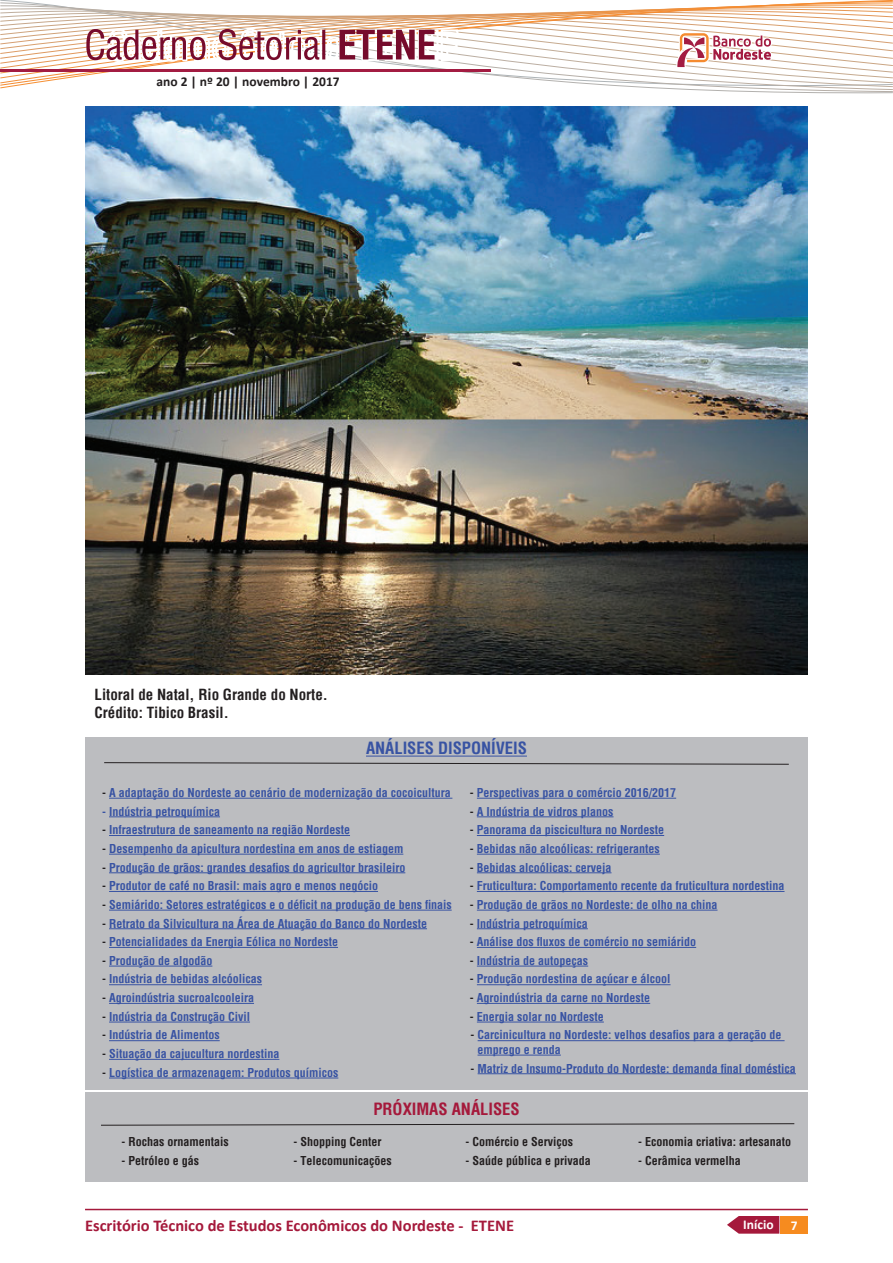
<style>
.page{position:relative;width:893px;height:1263px;background:#fff}
.page>*{position:absolute;margin:0;border:0;box-sizing:border-box;transform-origin:0 0}
.t1{font:700 16.5px "Calibri";color:#a5193b}
.t2{font:700 condensed 16.5px "Helvetica";color:#3853a3}
.t3{font:700 condensed 16.5px "Helvetica";color:#a5193b}
.t4{font:700 condensed 15px/18px "Helvetica";color:#231f20}
.t5{font:700 13.5px "Calibri";color:#231f20}
.t6{font:700 13.5px "Calibri";color:#fff}
.t7{font:700 condensed 12px/14.4px "Helvetica";color:#3853a3}
.t8{font:700 condensed 12px "Helvetica";color:#231f20}
.s1{color:#231f20}
</style>
<div class="page">
<div style="left:781px;top:1216px;width:27px;height:17px;background:#f68b1f"></div>
<hr style="left:85px;top:1209px;width:723px;height:1px;background:#a5193b">
<svg style="left:727px;top:1216px;width:52px;height:17px"></svg>
<svg style="left:0;top:0;width:893px;height:94px"></svg>
<hr style="left:0;top:70px;width:490px;height:2px;background:#a31c42">
<div style="left:85px;top:738px;width:723px;height:352px;background:#bcbdc0"></div>
<div style="left:85px;top:1092px;width:723px;height:90px;background:#bcbdc0"></div>
<hr style="left:109px;top:798px;width:343px;height:1px;background:#3853a3">
<hr style="left:109px;top:816px;width:111px;height:1px;background:#3853a3">
<hr style="left:109px;top:835px;width:241px;height:1px;background:#3853a3">
<hr style="left:109px;top:854px;width:294px;height:1px;background:#3853a3">
<hr style="left:109px;top:872px;width:296px;height:1px;background:#3853a3">
<hr style="left:109px;top:891px;width:269px;height:1px;background:#3853a3">
<hr style="left:109px;top:910px;width:343px;height:1px;background:#3853a3">
<hr style="left:109px;top:928px;width:318px;height:1px;background:#3853a3">
<hr style="left:109px;top:947px;width:229px;height:1px;background:#3853a3">
<hr style="left:109px;top:966px;width:103px;height:1px;background:#3853a3">
<hr style="left:109px;top:984px;width:153px;height:1px;background:#3853a3">
<hr style="left:109px;top:1003px;width:145px;height:1px;background:#3853a3">
<hr style="left:109px;top:1022px;width:141px;height:1px;background:#3853a3">
<hr style="left:109px;top:1040px;width:111px;height:1px;background:#3853a3">
<hr style="left:109px;top:1059px;width:170px;height:1px;background:#3853a3">
<hr style="left:109px;top:1078px;width:229px;height:1px;background:#3853a3">
<hr style="left:477px;top:798px;width:199px;height:1px;background:#3853a3">
<hr style="left:477px;top:816px;width:136px;height:1px;background:#3853a3">
<hr style="left:477px;top:835px;width:187px;height:1px;background:#3853a3">
<hr style="left:477px;top:854px;width:183px;height:1px;background:#3853a3">
<hr style="left:477px;top:872px;width:134px;height:1px;background:#3853a3">
<hr style="left:477px;top:891px;width:307px;height:1px;background:#3853a3">
<hr style="left:477px;top:910px;width:240px;height:1px;background:#3853a3">
<hr style="left:477px;top:928px;width:111px;height:1px;background:#3853a3">
<hr style="left:477px;top:947px;width:219px;height:1px;background:#3853a3">
<hr style="left:477px;top:966px;width:111px;height:1px;background:#3853a3">
<hr style="left:477px;top:984px;width:193px;height:1px;background:#3853a3">
<hr style="left:477px;top:1003px;width:173px;height:1px;background:#3853a3">
<hr style="left:477px;top:1022px;width:127px;height:1px;background:#3853a3">
<hr style="left:478px;top:1040px;width:307px;height:1px;background:#3853a3">
<hr style="left:477px;top:1055px;width:84px;height:1px;background:#3853a3">
<hr style="left:478px;top:1073px;width:318px;height:1px;background:#3853a3">
<hr style="left:366px;top:756px;width:161px;height:1px;background:#3853a3">
<svg style="left:101px;top:1123px;width:694px;height:2px"></svg>
<svg style="left:104px;top:762px;width:685px;height:3px"></svg>
<img style="left:85px;top:106px;width:723px;height:568px">
<p class="t5" style="left:156px;top:73px;width:185px">ano 2 | nº 20 | novembro | 2017</p>
<p class="t4" style="left:95px;top:686px;width:235px">Litoral de Natal, Rio Grande do Norte.<br>Crédito: Tibico Brasil.</p>
<h1 class="t2" style="left:366px;top:737px;width:162px">ANÁLISES DISPONÍVEIS</h1>
<p class="t7" style="left:102px;top:785px;width:350px"><span class="s1">-</span> A adaptação do Nordeste ao cenário de modernização da cocoicultura</p>
<p class="t7" style="left:102px;top:804px;width:119px">- Indústria petroquímica</p>
<p class="t7" style="left:102px;top:823px;width:249px"><span class="s1">-</span> Infraestrutura de saneamento na região Nordeste</p>
<p class="t7" style="left:102px;top:841px;width:303px"><span class="s1">-</span> Desempenho da apicultura nordestina em anos de estiagem</p>
<p class="t7" style="left:102px;top:860px;width:305px"><span class="s1">-</span> Produção de grãos: grandes desafios do agricultor brasileiro</p>
<p class="t7" style="left:102px;top:879px;width:277px"><span class="s1">-</span> Produtor de café no Brasil: mais agro e menos negócio</p>
<p class="t7" style="left:102px;top:897px;width:351px"><span class="s1">-</span> Semiárido: Setores estratégicos e o déficit na produção de bens finais</p>
<p class="t7" style="left:102px;top:916px;width:326px"><span class="s1">-</span> Retrato da Silvicultura na Área de Atuação do Banco do Nordeste</p>
<p class="t7" style="left:102px;top:934px;width:237px"><span class="s1">-</span> Potencialidades da Energia Eólica no Nordeste</p>
<p class="t7" style="left:102px;top:953px;width:112px"><span class="s1">-</span> Produção de algodão</p>
<p class="t7" style="left:102px;top:972px;width:161px"><span class="s1">-</span> Indústria de bebidas alcóolicas</p>
<p class="t7" style="left:102px;top:990px;width:153px"><span class="s1">-</span> Agroindústria sucroalcooleira</p>
<p class="t7" style="left:102px;top:1009px;width:149px"><span class="s1">-</span> Indústria da Construção Civil</p>
<p class="t7" style="left:102px;top:1028px;width:119px"><span class="s1">-</span> Indústria de Alimentos</p>
<p class="t7" style="left:102px;top:1046px;width:179px"><span class="s1">-</span> Situação da cajucultura nordestina</p>
<p class="t7" style="left:102px;top:1065px;width:238px"><span class="s1">-</span> Logística de armazenagem: Produtos químicos</p>
<p class="t7" style="left:470px;top:785px;width:208px"><span class="s1">-</span> Perspectivas para o comércio 2016/2017</p>
<p class="t7" style="left:470px;top:804px;width:145px"><span class="s1">-</span> A Indústria de vidros planos</p>
<p class="t7" style="left:470px;top:823px;width:196px"><span class="s1">-</span> Panorama da piscicultura no Nordeste</p>
<p class="t7" style="left:470px;top:841px;width:191px"><span class="s1">-</span> Bebidas não alcoólicas: refrigerantes</p>
<p class="t7" style="left:470px;top:860px;width:143px"><span class="s1">-</span> Bebidas alcoólicas: cerveja</p>
<p class="t7" style="left:470px;top:879px;width:316px"><span class="s1">-</span> Fruticultura: Comportamento recente da fruticultura nordestina</p>
<p class="t7" style="left:470px;top:897px;width:249px"><span class="s1">-</span> Produção de grãos no Nordeste: de olho na china</p>
<p class="t7" style="left:470px;top:916px;width:119px"><span class="s1">-</span> Indústria petroquímica</p>
<p class="t7" style="left:470px;top:934px;width:228px"><span class="s1">-</span> Análise dos fluxos de comércio no semiárido</p>
<p class="t7" style="left:470px;top:953px;width:120px"><span class="s1">-</span> Indústria de autopeças</p>
<p class="t7" style="left:470px;top:972px;width:202px"><span class="s1">-</span> Produção nordestina de açúcar e álcool</p>
<p class="t7" style="left:470px;top:990px;width:182px"><span class="s1">-</span> Agroindústria da carne no Nordeste</p>
<p class="t7" style="left:470px;top:1009px;width:135px"><span class="s1">-</span> Energia solar no Nordeste</p>
<p class="t7" style="left:477px;top:1028px;width:306px;text-indent:-7px"><span class="s1">-</span> Carcinicultura no Nordeste: velhos desafios para a geração de emprego e renda</p>
<p class="t7" style="left:471px;top:1061px;width:327px"><span class="s1">-</span> Matriz de Insumo-Produto do Nordeste: demanda final doméstica</p>
<p class="t8" style="left:121px;top:1134px;width:109px">- Rochas ornamentais</p>
<p class="t8" style="left:121px;top:1152px;width:79px">- Petróleo e gás</p>
<h1 class="t3" style="left:373px;top:1098px;width:148px">PRÓXIMAS ANÁLISES</h1>
<p class="t8" style="left:293px;top:1134px;width:90px">- Shopping Center</p>
<p class="t8" style="left:293px;top:1153px;width:100px">- Telecomunicações</p>
<p class="t8" style="left:466px;top:1134px;width:109px">- Comércio e Serviços</p>
<p class="t8" style="left:466px;top:1153px;width:127px">- Saúde pública e privada</p>
<p class="t8" style="left:638px;top:1134px;width:154px">- Economia criativa: artesanato</p>
<p class="t8" style="left:638px;top:1153px;width:104px">- Cerâmica vermelha</p>
<h1 class="t1" style="left:85px;top:1215px;width:431px">Escritório Técnico de Estudos Econômicos do Nordeste - ETENE</h1>
<p class="t6" style="left:743px;top:1216px;width:32px">Início</p>
<p class="t6" style="left:791px;top:1217px;width:8px">7</p>
</div>
